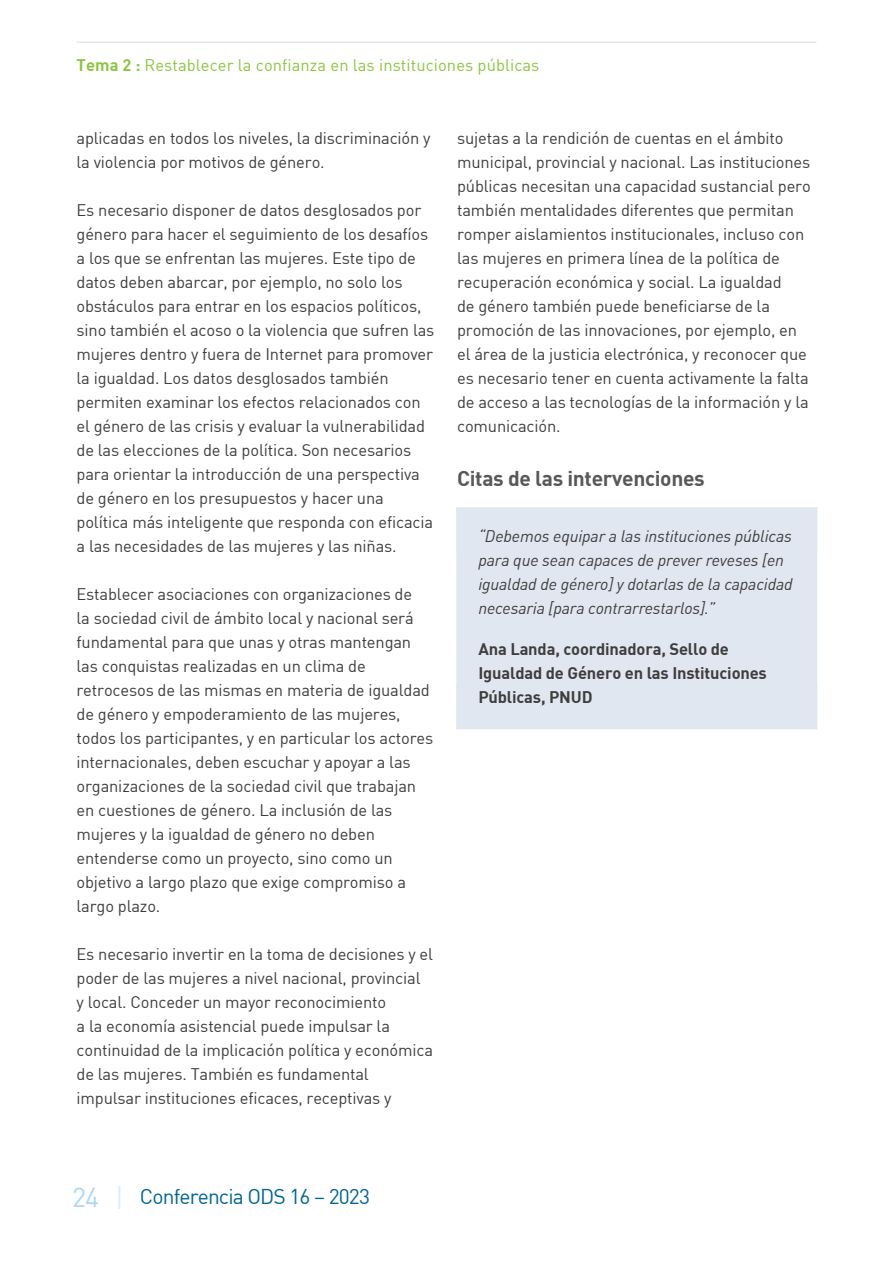
<style>
.page{position:relative;width:893px;height:1263px;background:#fff}
.page>*{position:absolute;margin:0;border:0;box-sizing:border-box;transform-origin:0 0}
.t1{font:21px "DIN";letter-spacing:-.04em;color:#016694}
.t2{font:21px "DIN Bold";letter-spacing:-.015em;color:#57585a}
.Body_Text{font:16.5px/24px "DIN";letter-spacing:-.01em;color:#3e3e3f}
.Quote_Text{font:italic 16.5px/24px "DIN Offc";letter-spacing:-.01em;color:#3e3e3f}
.Quote_Bold{font:16.5px/24px "DIN Bold";letter-spacing:-.01em;color:#3e3e3f}
.t3{font:16.5px "DIN";letter-spacing:.005em;color:#8bc63e}
.s1{font-family:"DIN Bold"}
.s2{font-size:27px;color:#afd7f2}
.s3{font-size:27px;color:#dfeffa}
</style>
<div class="page">
<hr style="left:77px;top:42px;width:739px;height:1px;background:#d8d8d8">
<div style="left:457px;top:530px;width:359px;height:197px;background:#e1e7f0"></div>
<hr style="left:456px;top:507px;width:2px;height:222px;background:#e1e7f0">
<hr style="left:816px;top:507px;width:1px;height:222px;background:#e1e7f0">
<div style="left:456px;top:507px;width:361px;height:45px;background:#e1e7f0"></div>
<div style="left:456px;top:684px;width:361px;height:45px;background:#e1e7f0"></div>
<p class="t3" style="left:77px;top:54px;width:464px"><span class="s1">Tema 2 :</span> Restablecer la confianza en las instituciones públicas</p>
<p class="Body_Text" style="left:77px;top:126px;width:356px">aplicadas en todos los niveles, la discriminación y la violencia por motivos de género.</p>
<p class="Body_Text" style="left:77px;top:198px;width:359px">Es necesario disponer de datos desglosados por género para hacer el seguimiento de los desafíos a los que se enfrentan las mujeres. Este tipo de datos deben abarcar, por ejemplo, no solo los obstáculos para entrar en los espacios políticos, sino también el acoso o la violencia que sufren las mujeres dentro y fuera de Internet para promover la igualdad. Los datos desglosados también permiten examinar los efectos relacionados con el género de las crisis y evaluar la vulnerabilidad de las elecciones de la política. Son necesarios para orientar la introducción de una perspectiva de género en los presupuestos y hacer una política más inteligente que responda con eficacia a las necesidades de las mujeres y las niñas.</p>
<p class="Body_Text" style="left:77px;top:582px;width:358px">Establecer asociaciones con organizaciones de<br>la sociedad civil de ámbito local y nacional será fundamental para que unas y otras mantengan las conquistas realizadas en un clima de retrocesos de las mismas en materia de igualdad de género y empoderamiento de las mujeres, todos los participantes, y en particular los actores internacionales, deben escuchar y apoyar a las organizaciones de la sociedad civil que trabajan en cuestiones de género. La inclusión de las mujeres y la igualdad de género no deben entenderse como un proyecto, sino como un objetivo a largo plazo que exige compromiso a largo plazo.</p>
<p class="Body_Text" style="left:77px;top:942px;width:358px">Es necesario invertir en la toma de decisiones y el poder de las mujeres a nivel nacional, provincial<br>y local. Conceder un mayor reconocimiento<br>a la economía asistencial puede impulsar la continuidad de la implicación política y económica de las mujeres. También es fundamental impulsar instituciones eficaces, receptivas y</p>
<p class="Body_Text" style="left:457px;top:126px;width:355px">sujetas a la rendición de cuentas en el ámbito municipal, provincial y nacional. Las instituciones públicas necesitan una capacidad sustancial pero también mentalidades diferentes que permitan romper aislamientos institucionales, incluso con las mujeres en primera línea de la política de recuperación económica y social. La igualdad<br>de género también puede beneficiarse de la promoción de las innovaciones, por ejemplo, en el área de la justicia electrónica, y reconocer que es necesario tener en cuenta activamente la falta de acceso a las tecnologías de la información y la comunicación.</p>
<h3 class="t2" style="left:457px;top:464px;width:249px">Citas de las intervenciones</h3>
<p class="Quote_Text" style="left:478px;top:524px;width:316px">“Debemos equipar a las instituciones públicas para que sean capaces de prever reveses [en igualdad de género] y dotarlas de la capacidad necesaria [para contrarrestarlos].”</p>
<p class="Quote_Bold" style="left:478px;top:637px;width:290px">Ana Landa, coordinadora, Sello de<br>Igualdad de Género en las Instituciones<br>Públicas, PNUD</p>
<p class="t1" style="left:72px;top:1184px;width:299px"><span class="s2">24</span> <span class="s3">|</span> Conferencia ODS 16 – 2023</p>
</div>
